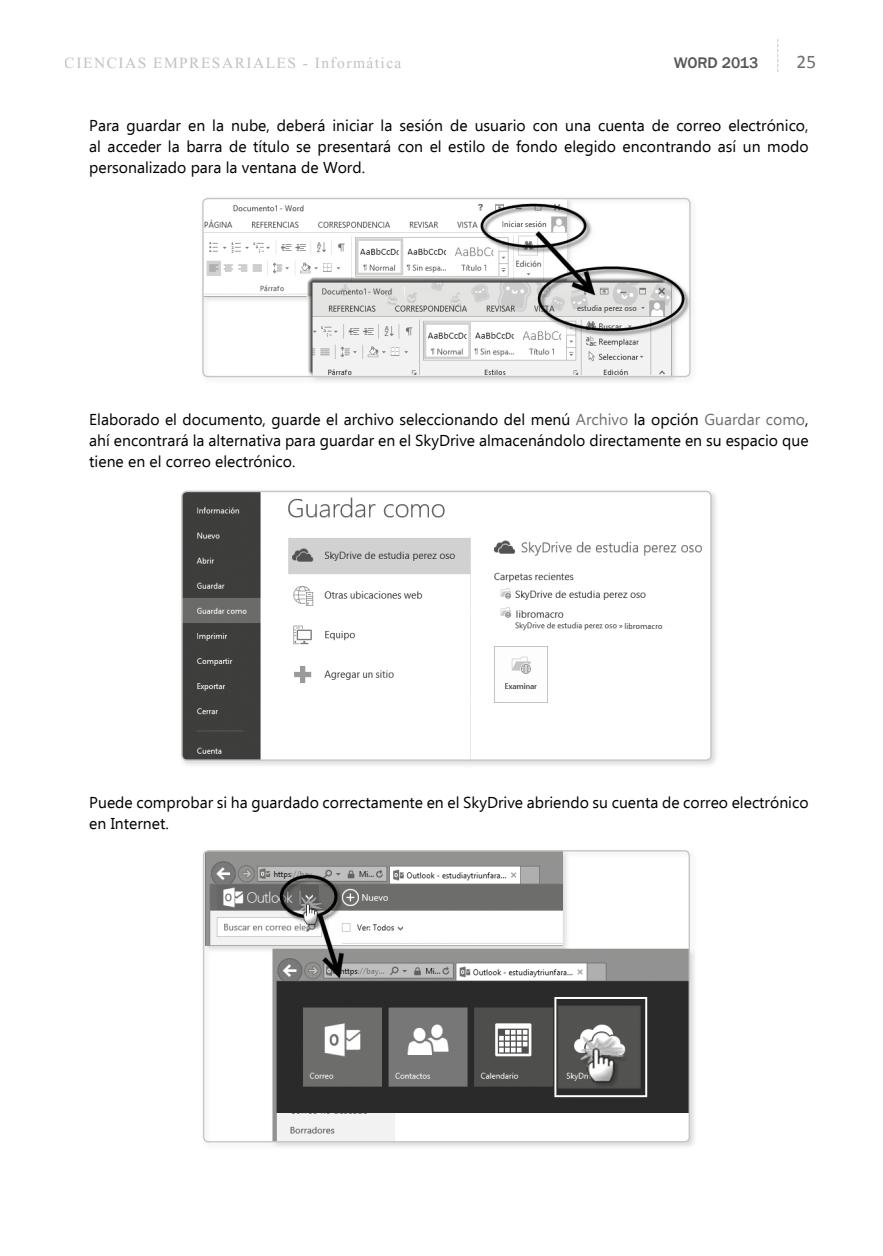
<style>
.page{position:relative;width:883px;height:1256px;background:#fff}
.page>*{position:absolute;margin:0;border:0;box-sizing:border-box;transform-origin:0 0}
.t1{font:19.25px "Aparajita";letter-spacing:.075em;color:#b3b2b2}
.t2{font:19.25px "Calibri";color:#706f6f}
.t3{font:15.75px/21px "Ebrima";color:#000;text-align:justify}
.t4{font:500 15.75px "Franklin Gothic";color:#575756}
.s1{color:#706f6f}
</style>
<div class="page">
<svg style="left:777px;top:39px;width:1px;height:33px"></svg>
<div style="left:200px;top:195px;width:499px;height:190px;background:#000;opacity:.15"></div>
<img style="left:203px;top:198px;width:487px;height:177px">
<div style="left:202px;top:198px;width:489px;height:179px;border:1px solid #c6c6c6;border-radius:5px"></div>
<div style="left:179px;top:488px;width:540px;height:280px;background:#000;opacity:.15"></div>
<img style="left:182px;top:492px;width:529px;height:268px">
<div style="left:181px;top:490px;width:531px;height:270px;border:1px solid #c6c6c6;border-radius:5px"></div>
<div style="left:200px;top:847px;width:497px;height:302px;background:#000;opacity:.15"></div>
<img style="left:205px;top:851px;width:483px;height:289px">
<div style="left:203px;top:849px;width:487px;height:293px;border:1px solid #c6c6c6;border-radius:5px"></div>
<p class="t1" style="left:65px;top:53px;width:338px">CIENCIAS EMPRESARIALES - Informática</p>
<p class="t4" style="left:674px;top:53px;width:86px">WORD 2013</p>
<p class="t2" style="left:797px;top:50px;width:21px">25</p>
<p class="t3" style="left:89px;top:115px;width:721px">Para guardar en la nube, deberá iniciar la sesión de usuario con una cuenta de correo electrónico, al acceder la barra de título se presentará con el estilo de fondo elegido encontrando así un modo personalizado para la ventana de Word.</p>
<p class="t3" style="left:89px;top:409px;width:721px">Elaborado el documento, guarde el archivo seleccionando del menú <span class="s1">Archivo</span> la opción <span class="s1">Guardar como</span>, ahí encontrará la alternativa para guardar en el SkyDrive almacenándolo directamente en su espacio que tiene en el correo electrónico.</p>
<p class="t3" style="left:89px;top:792px;width:721px">Puede comprobar si ha guardado correctamente en el SkyDrive abriendo su cuenta de correo electrónico en Internet.</p>
</div>
